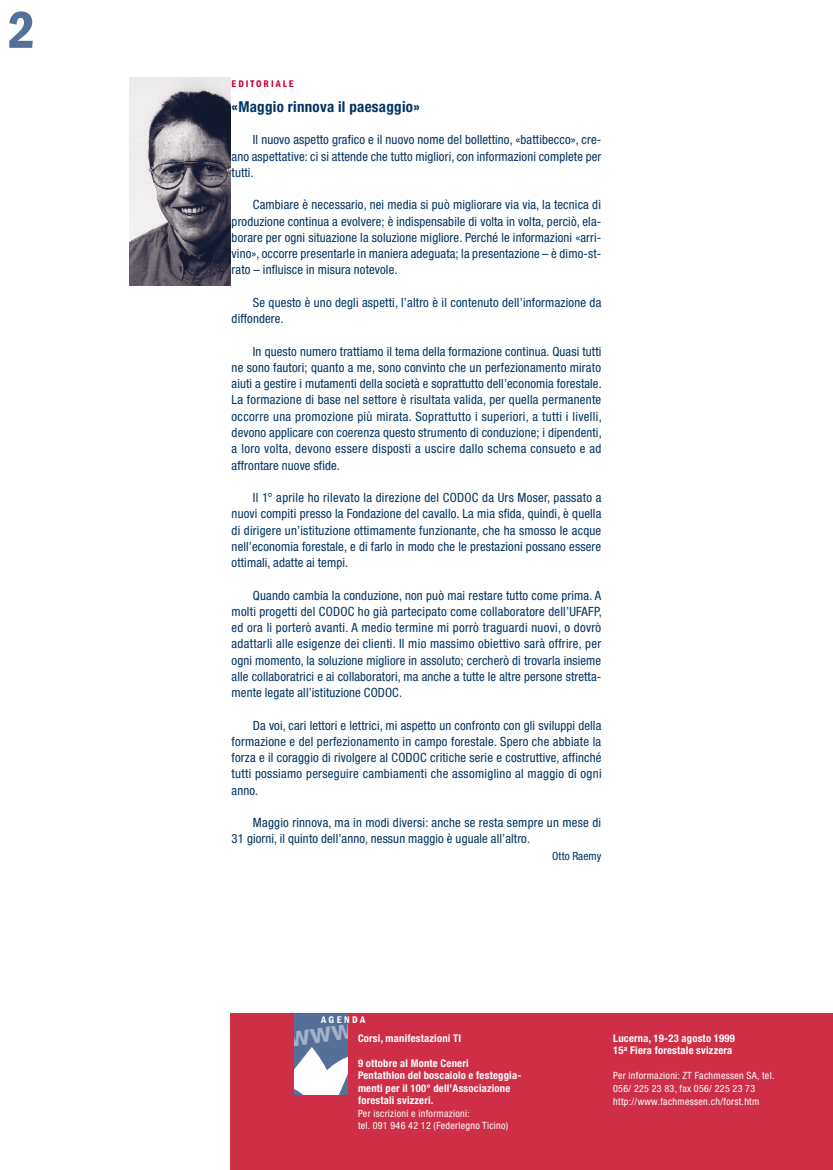
<style>
.page{position:relative;width:833px;height:1170px;background:#fff}
.page>*{position:absolute;margin:0;border:0;box-sizing:border-box;transform-origin:0 0}
.t1{font:600 condensed 53.75px "Franklin Gothic LT";color:#547098}
.t2{font:700 condensed 15px "Helvetica Neue";letter-spacing:.02em;color:#003362}
.t3{font:condensed 12.75px/16.2px "Helvetica Neue";letter-spacing:.01em;color:#003362;text-align:justify}
.t4{font:condensed 11.25px "Helvetica Neue";letter-spacing:.01em;color:#003362}
.t5{font:700 condensed 10.62px/12.5px "Helvetica Neue";letter-spacing:.02em;color:#fff}
.t6{font:condensed 10px/12.5px "Helvetica Neue";letter-spacing:.03em;color:#fff}
.t7{font:600 condensed 10px "Franklin Gothic LT";letter-spacing:.2em;color:#c90039}
.t8{font:600 condensed 10px "Franklin Gothic LT";letter-spacing:.25em;color:#fff}
</style>
<div class="page">
<div style="left:230px;top:1013px;width:602px;height:156px;background:#ce2f46"></div>
<img style="left:130px;top:78px;width:100px;height:208px">
<div style="left:294px;top:1014px;width:53px;height:80px;background:#547098"></div>
<svg style="left:294px;top:1022px;width:54px;height:72px"></svg>
<h1 class="t1" style="left:8px;top:-1px;width:29px">2</h1>
<p class="t7" style="left:232px;top:78px;width:63px">EDITORIALE</p>
<p class="t2" style="left:232px;top:97px;width:190px">«Maggio rinnova il paesaggio»</p>
<p class="t3" style="left:232px;top:131px;width:371px;text-indent:21px">Il nuovo aspetto grafico e il nuovo nome del bollettino, «battibecco», cre&shy;ano aspettative: ci si attende che tutto migliori, con informazioni complete per tutti.</p>
<p class="t3" style="left:232px;top:196px;width:371px;text-indent:21px">Cambiare è necessario, nei media si può migliorare via via, la tecnica di produzione continua a evolvere; è indispensabile di volta in volta, perciò, ela&shy;borare per ogni situazione la soluzione migliore. Perché le informazioni «arri&shy;vino», occorre presentarle in maniera adeguata; la presentazione – è dimo-st&shy;rato – influisce in misura notevole.</p>
<p class="t3" style="left:232px;top:294px;width:371px;text-indent:21px">Se questo è uno degli aspetti, l’altro è il contenuto dell’informazione da diffondere.</p>
<p class="t3" style="left:232px;top:343px;width:372px;text-indent:21px">In questo numero trattiamo il tema della formazione continua. Quasi tutti ne sono fautori; quanto a me, sono convinto che un perfezionamento mirato aiuti a gestire i mutamenti della società e soprattutto dell’economia forestale.<br>La formazione di base nel settore è risultata valida, per quella permanente occorre una promozione più mirata. Soprattutto i superiori, a tutti i livelli, devono applicare con coerenza questo strumento di conduzione; i dipendenti, a loro volta, devono essere disposti a uscire dallo schema consueto e ad affrontare nuove sfide.</p>
<p class="t3" style="left:232px;top:489px;width:371px;text-indent:21px">Il 1° aprile ho rilevato la direzione del CODOC da Urs Moser, passato a nuovi compiti presso la Fondazione del cavallo. La mia sfida, quindi, è quella di dirigere un’istituzione ottimamente funzionante, che ha smosso le acque nell’economia forestale, e di farlo in modo che le prestazioni possano essere ottimali, adatte ai tempi.</p>
<p class="t3" style="left:232px;top:587px;width:372px;text-indent:21px">Quando cambia la conduzione, non può mai restare tutto come prima. A molti progetti del CODOC ho già partecipato come collaboratore dell’UFAFP, ed ora li porterò avanti. A medio termine mi porrò traguardi nuovi, o dovrò adattarli alle esigenze dei clienti. Il mio massimo obiettivo sarà offrire, per ogni momento, la soluzione migliore in assoluto; cercherò di trovarla insieme alle collaboratrici e ai collaboratori, ma anche a tutte le altre persone stretta&shy;mente legate all’istituzione CODOC.</p>
<p class="t3" style="left:232px;top:716px;width:371px;text-indent:21px">Da voi, cari lettori e lettrici, mi aspetto un confronto con gli sviluppi della formazione e del perfezionamento in campo forestale. Spero che abbiate la forza e il coraggio di rivolgere al CODOC critiche serie e costruttive, affinché tutti possiamo perseguire cambiamenti che assomiglino al maggio di ogni anno.</p>
<p class="t3" style="left:232px;top:814px;width:371px;text-indent:21px">Maggio rinnova, ma in modi diversi: anche se resta sempre un mese di<br>31 giorni, il quinto dell’anno, nessun maggio è uguale all’altro.</p>
<p class="t4" style="left:552px;top:849px;width:51px">Otto Raemy</p>
<p class="t8" style="left:321px;top:1013px;width:45px">AGENDA</p>
<p class="t5" style="left:358px;top:1031px;width:105px">Corsi, manifestazioni TI</p>
<p class="t5" style="left:358px;top:1056px;width:165px">9 ottobre al Monte Ceneri<br>Pentathlon del boscaiolo e festeggia&shy;menti per il 100° dell’Associazione forestali svizzeri.</p>
<p class="t6" style="left:358px;top:1106px;width:152px">Per iscrizioni e informazioni:<br>tel. 091 946 42 12 (Federlegno Ticino)</p>
<p class="t5" style="left:613px;top:1031px;width:123px">Lucerna, 19-23 agosto 1999<br>15<sup>a</sup> Fiera forestale svizzera</p>
<p class="t6" style="left:613px;top:1069px;width:163px">Per informazioni: ZT Fachmessen SA, tel.<br>056/ 225 23 83, fax 056/ 225 23 73 http://www.fachmessen.ch/forst.htm</p>
</div>
